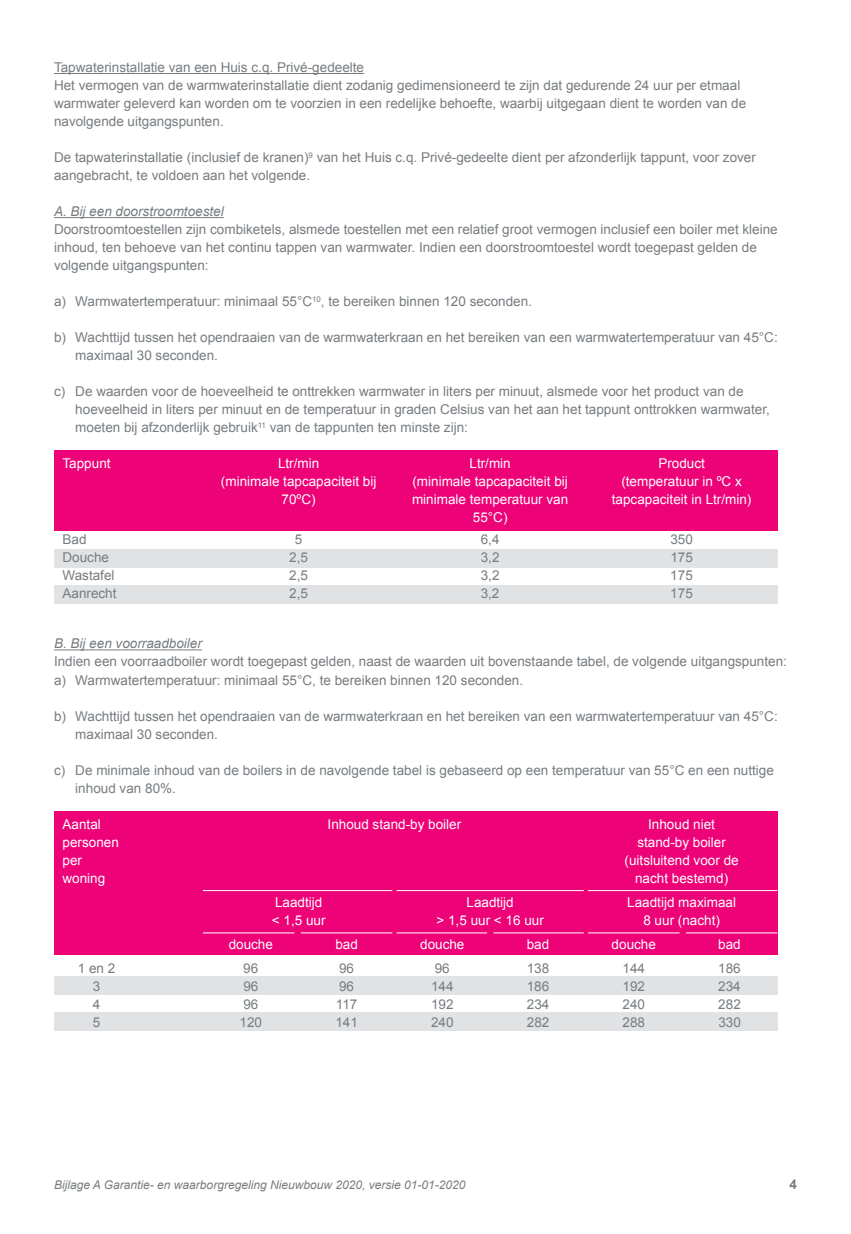
<style>
.page{position:relative;width:851px;height:1234px;background:#fff}
.page>*{position:absolute;margin:0;border:0;box-sizing:border-box;transform-origin:0 0}
.t1{font:13.5px/18px "Arial";color:#777c80}
.t2{font:13.5px "Arial";color:#fff}
.t3{font:italic 13.5px "Arial";color:#777c80}
.t4{font:700 13.5px "Arial";color:#777c80}
.t5{font:italic 12px "Arial";color:#777c80}
</style>
<div class="page">
<div style="left:54px;top:585px;width:723px;height:18px;background:#e1e2e4"></div>
<div style="left:54px;top:549px;width:723px;height:18px;background:#e1e2e4"></div>
<hr style="left:54px;top:73px;width:310px;height:1px;background:#777c80">
<hr style="left:54px;top:217px;width:170px;height:1px;background:#777c80">
<hr style="left:54px;top:649px;width:148px;height:1px;background:#777c80">
<div style="left:54px;top:450px;width:723px;height:81px;background:#ed0277"></div>
<div style="left:54px;top:1012px;width:723px;height:18px;background:#e1e2e4"></div>
<div style="left:54px;top:976px;width:723px;height:18px;background:#e1e2e4"></div>
<div style="left:54px;top:810px;width:723px;height:144px;background:#ed0277"></div>
<hr style="left:203px;top:890px;width:189px;height:1px;background:#fff">
<hr style="left:396px;top:890px;width:187px;height:1px;background:#fff">
<hr style="left:588px;top:890px;width:189px;height:1px;background:#fff">
<hr style="left:203px;top:932px;width:91px;height:1px;background:#fff">
<hr style="left:493px;top:932px;width:90px;height:1px;background:#fff">
<hr style="left:301px;top:932px;width:91px;height:1px;background:#fff">
<hr style="left:396px;top:932px;width:91px;height:1px;background:#fff">
<hr style="left:588px;top:932px;width:91px;height:1px;background:#fff">
<hr style="left:685px;top:932px;width:92px;height:1px;background:#fff">
<p class="t1" style="left:54px;top:58px;width:693px">Tapwaterinstallatie van een Huis c.q. Privé-gedeelte<br>Het vermogen van de warmwaterinstallatie dient zodanig gedimensioneerd te zijn dat gedurende 24 uur per etmaal warmwater geleverd kan worden om te voorzien in een redelijke behoefte, waarbij uitgegaan dient te worden van de navolgende uitgangspunten.</p>
<p class="t1" style="left:54px;top:148px;width:703px">De tapwaterinstallatie (inclusief de kranen)<sup>9</sup> van het Huis c.q. Privé-gedeelte dient per afzonderlijk tappunt, voor zover aangebracht, te voldoen aan het volgende.</p>
<p class="t3" style="left:54px;top:203px;width:171px">A. Bij een doorstroomtoestel</p>
<p class="t1" style="left:54px;top:220px;width:725px">Doorstroomtoestellen zijn combiketels, alsmede toestellen met een relatief groot vermogen inclusief een boiler met kleine inhoud, ten behoeve van het continu tappen van warmwater. Indien een doorstroomtoestel wordt toegepast gelden de volgende uitgangspunten:</p>
<p class="t1" style="left:54px;top:292px;width:479px">a) Warmwatertemperatuur: minimaal 55°C<sup>10</sup>, te bereiken binnen 120 seconden.</p>
<p class="t1" style="left:75px;top:328px;width:703px;text-indent:-21px">b) Wachttijd tussen het opendraaien van de warmwaterkraan en het bereiken van een warmwatertemperatuur van 45°C: maximaal 30 seconden.</p>
<p class="t1" style="left:75px;top:382px;width:696px;text-indent:-21px">c) De waarden voor de hoeveelheid te onttrekken warmwater in liters per minuut, alsmede voor het product van de hoeveelheid in liters per minuut en de temperatuur in graden Celsius van het aan het tappunt onttrokken warmwater, moeten bij afzonderlijk gebruik<sup>11</sup> van de tappunten ten minste zijn:</p>
<p class="t2" style="left:63px;top:454px;width:50px">Tappunt</p>
<p class="t2" style="left:278px;top:454px;width:43px">Ltr/min</p>
<p class="t2" style="left:469px;top:454px;width:43px">Ltr/min</p>
<p class="t2" style="left:658px;top:454px;width:48px">Product</p>
<p class="t2" style="left:221px;top:472px;width:157px">(minimale tapcapaciteit bij</p>
<p class="t2" style="left:412px;top:472px;width:157px">(minimale tapcapaciteit bij</p>
<p class="t2" style="left:621px;top:472px;width:122px">(temperatuur in ºC x</p>
<p class="t2" style="left:281px;top:490px;width:36px">70ºC)</p>
<p class="t2" style="left:412px;top:490px;width:158px">minimale temperatuur van</p>
<p class="t2" style="left:611px;top:490px;width:141px">tapcapaciteit in Ltr/min)</p>
<p class="t2" style="left:472px;top:508px;width:36px">55°C)</p>
<p class="t1" style="left:62px;top:530px;width:26px">Bad</p>
<p class="t1" style="left:295px;top:530px;width:9px">5</p>
<p class="t1" style="left:480px;top:530px;width:20px">6,4</p>
<p class="t1" style="left:670px;top:530px;width:24px">350</p>
<p class="t1" style="left:62px;top:548px;width:48px">Douche</p>
<p class="t1" style="left:289px;top:548px;width:20px">2,5</p>
<p class="t1" style="left:480px;top:548px;width:20px">3,2</p>
<p class="t1" style="left:670px;top:548px;width:24px">175</p>
<p class="t1" style="left:62px;top:566px;width:54px">Wastafel</p>
<p class="t1" style="left:289px;top:566px;width:20px">2,5</p>
<p class="t1" style="left:480px;top:566px;width:20px">3,2</p>
<p class="t1" style="left:670px;top:566px;width:24px">175</p>
<p class="t1" style="left:62px;top:584px;width:56px">Aanrecht</p>
<p class="t1" style="left:289px;top:584px;width:20px">2,5</p>
<p class="t1" style="left:480px;top:584px;width:20px">3,2</p>
<p class="t1" style="left:670px;top:584px;width:24px">175</p>
<p class="t3" style="left:54px;top:635px;width:149px">B. Bij een voorraadboiler</p>
<p class="t1" style="left:54px;top:652px;width:734px">Indien een voorraadboiler wordt toegepast gelden, naast de waarden uit bovenstaande tabel, de volgende uitgangspunten: a) Warmwatertemperatuur: minimaal 55°C, te bereiken binnen 120 seconden.</p>
<p class="t1" style="left:75px;top:706px;width:703px;text-indent:-21px">b) Wachttijd tussen het opendraaien van de warmwaterkraan en het bereiken van een warmwatertemperatuur van 45°C: maximaal 30 seconden.</p>
<p class="t1" style="left:75px;top:760px;width:700px;text-indent:-21px">c) De minimale inhoud van de boilers in de navolgende tabel is gebaseerd op een temperatuur van 55°C en een nuttige inhoud van 80%.</p>
<p class="t2" style="left:63px;top:814px;width:40px">Aantal</p>
<p class="t2" style="left:327px;top:814px;width:135px">Inhoud stand-by boiler</p>
<p class="t2" style="left:648px;top:814px;width:68px">Inhoud niet</p>
<p class="t2" style="left:63px;top:832px;width:58px">personen</p>
<p class="t2" style="left:637px;top:832px;width:90px">stand-by boiler</p>
<p class="t2" style="left:63px;top:850px;width:21px">per</p>
<p class="t2" style="left:624px;top:850px;width:116px">(uitsluitend voor de</p>
<p class="t2" style="left:63px;top:868px;width:44px">woning</p>
<p class="t2" style="left:635px;top:868px;width:95px">nacht bestemd)</p>
<p class="t2" style="left:275px;top:892px;width:49px">Laadtijd</p>
<p class="t2" style="left:466px;top:892px;width:49px">Laadtijd</p>
<p class="t2" style="left:627px;top:892px;width:110px">Laadtijd maximaal</p>
<p class="t2" style="left:272px;top:910px;width:55px">&lt; 1,5 uur</p>
<p class="t2" style="left:436px;top:910px;width:109px">&gt; 1,5 uur &lt; 16 uur</p>
<p class="t2" style="left:643px;top:910px;width:78px">8 uur (nacht)</p>
<p class="t2" style="left:229px;top:934px;width:46px">douche</p>
<p class="t2" style="left:335px;top:934px;width:24px">bad</p>
<p class="t2" style="left:420px;top:934px;width:46px">douche</p>
<p class="t2" style="left:526px;top:934px;width:24px">bad</p>
<p class="t2" style="left:611px;top:934px;width:46px">douche</p>
<p class="t2" style="left:718px;top:934px;width:24px">bad</p>
<p class="t1" style="left:78px;top:958px;width:39px">1 en 2</p>
<p class="t1" style="left:243px;top:958px;width:17px">96</p>
<p class="t1" style="left:339px;top:958px;width:17px">96</p>
<p class="t1" style="left:434px;top:958px;width:17px">96</p>
<p class="t1" style="left:526px;top:958px;width:24px">138</p>
<p class="t1" style="left:622px;top:958px;width:24px">144</p>
<p class="t1" style="left:718px;top:958px;width:24px">186</p>
<p class="t1" style="left:93px;top:976px;width:9px">3</p>
<p class="t1" style="left:243px;top:976px;width:17px">96</p>
<p class="t1" style="left:339px;top:976px;width:17px">96</p>
<p class="t1" style="left:431px;top:976px;width:24px">144</p>
<p class="t1" style="left:526px;top:976px;width:24px">186</p>
<p class="t1" style="left:622px;top:976px;width:24px">192</p>
<p class="t1" style="left:718px;top:976px;width:24px">234</p>
<p class="t1" style="left:93px;top:994px;width:9px">4</p>
<p class="t1" style="left:243px;top:994px;width:17px">96</p>
<p class="t1" style="left:336px;top:994px;width:23px">117</p>
<p class="t1" style="left:431px;top:994px;width:24px">192</p>
<p class="t1" style="left:526px;top:994px;width:24px">234</p>
<p class="t1" style="left:622px;top:994px;width:24px">240</p>
<p class="t1" style="left:718px;top:994px;width:24px">282</p>
<p class="t1" style="left:93px;top:1012px;width:9px">5</p>
<p class="t1" style="left:239px;top:1012px;width:24px">120</p>
<p class="t1" style="left:335px;top:1012px;width:24px">141</p>
<p class="t1" style="left:431px;top:1012px;width:24px">240</p>
<p class="t1" style="left:526px;top:1012px;width:24px">282</p>
<p class="t1" style="left:622px;top:1012px;width:24px">288</p>
<p class="t1" style="left:718px;top:1012px;width:24px">330</p>
<p class="t5" style="left:54px;top:1176px;width:413px">Bijlage A Garantie- en waarborgregeling Nieuwbouw 2020, versie 01-01-2020</p>
<p class="t4" style="left:789px;top:1174px;width:9px">4</p>
</div>
